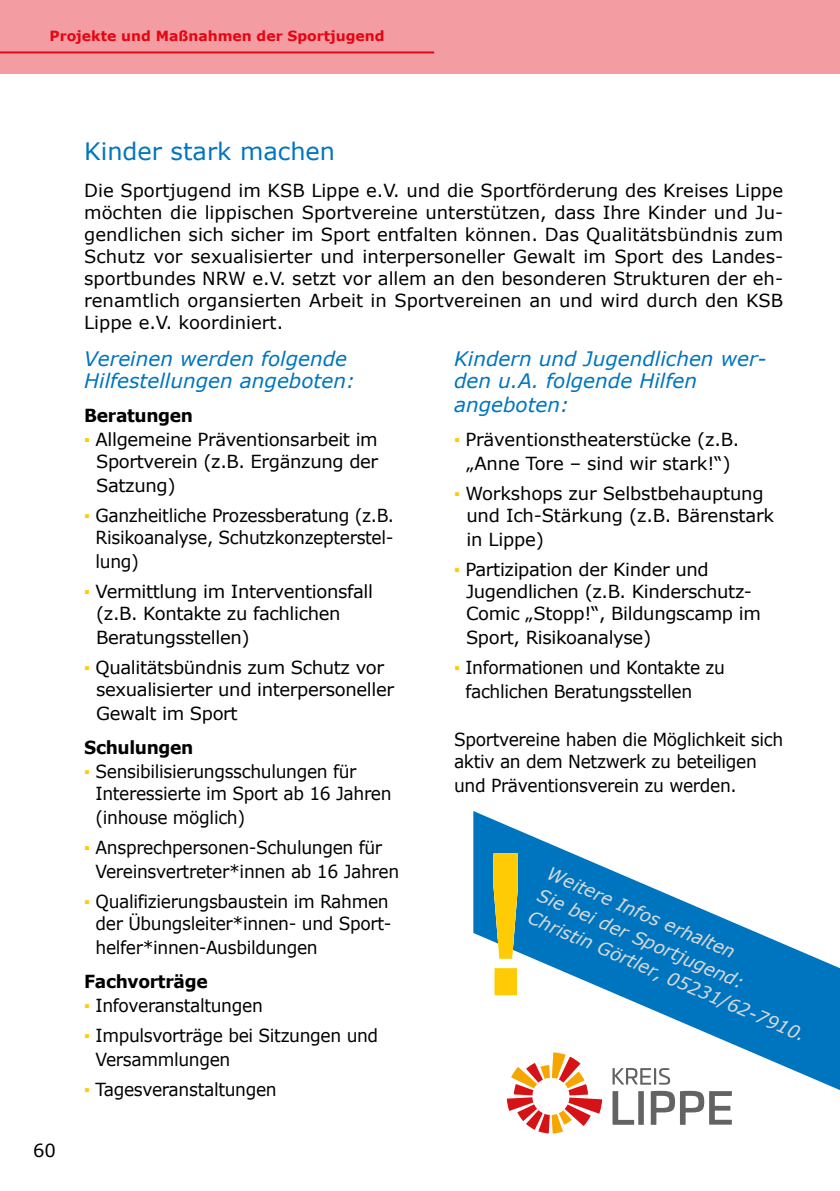
<style>
.page{position:relative;width:840px;height:1191px;background:#fff}
.page>*{position:absolute;margin:0;border:0;box-sizing:border-box;transform-origin:0 0}
.t1{font:24px "Verdana";color:#0075bf}
.t2{font:italic 20px/22px "Verdana";color:#0075bf}
.t3{font:18px/22px "Verdana";letter-spacing:-.02em;color:#000}
.t4{font:18px/22px "Verdana";letter-spacing:-.02em;color:#000;scale:.95 1}
.t5{font:italic 18px/24.2px "Verdana";color:#dadada}
.t6{font:700 18px "Verdana";letter-spacing:-.02em;color:#000;scale:.95 1}
.t7{font:700 14px "Verdana";color:#e30613}
.s1{color:#fecb04}
</style>
<div class="page">
<div style="left:0;top:0;width:839px;height:74px;background:#f39ca1"></div>
<hr style="left:0;top:51px;width:434px;height:2px;background:#e30613">
<svg style="left:473px;top:811px;width:366px;height:279px"></svg>
<svg style="left:493px;top:853px;width:24px;height:142px;background:#ebcb32"></svg>
<svg style="left:612px;top:1091px;width:21px;height:33px"></svg>
<div style="left:638px;top:1091px;width:5px;height:33px;background:#646363"></div>
<svg style="left:650px;top:1090px;width:81px;height:34px"></svg>
<svg style="left:612px;top:1068px;width:57px;height:16px"></svg>
<svg style="left:506px;top:1052px;width:96px;height:81px"></svg>
<p class="t7" style="left:49px;top:27px;width:336px">Projekte und Maßnahmen der Sportjugend</p>
<h1 class="t1" style="left:84px;top:136px;width:252px">Kinder stark machen</h1>
<p class="t3" style="left:84px;top:179px;width:700px;text-align:justify">Die Sportjugend im KSB Lippe e.V. und die Sportförderung des Kreises Lippe möchten die lippischen Sportvereine unterstützen, dass Ihre Kinder und Ju&shy;gendlichen sich sicher im Sport entfalten können. Das Qualitätsbündnis zum Schutz vor sexualisierter und interpersoneller Gewalt im Sport des Landes&shy;sportbundes NRW e.V. setzt vor allem an den besonderen Strukturen der eh&shy;renamtlich organsierten Arbeit in Sportvereinen an und wird durch den KSB Lippe e.V. koordiniert.</p>
<p class="t3" style="left:33px;top:1139px;width:24px">60</p>
<p class="t2" style="left:84px;top:348px;width:272px">Vereinen werden folgende<br>Hilfestellungen angeboten:</p>
<p class="t6" style="left:84px;top:404px;width:116px">Beratungen</p>
<p class="t3" style="left:84px;top:429px;width:295px;text-align:right"><span class="s1">▪</span> Allgemeine Präventionsarbeit im<br>Sportverein (z.B. Ergänzung der</p>
<p class="t3" style="left:96px;top:475px;width:81px">Satzung)</p>
<p class="t4" style="left:84px;top:505px;width:327px;text-align:right"><span class="s1">▪</span> Ganzheitliche Prozessberatung (z.B.<br>Risikoanalyse, Schutzkonzepterstel-</p>
<p class="t4" style="left:95px;top:551px;width:47px">lung)</p>
<p class="t3" style="left:96px;top:581px;width:278px;text-indent:-12px"><span class="s1">▪</span> Vermittlung im Interventionsfall (z.B. Kontakte zu fachlichen</p>
<p class="t3" style="left:96px;top:627px;width:155px">Beratungsstellen)</p>
<p class="t3" style="left:96px;top:657px;width:299px;text-indent:-12px"><span class="s1">▪</span> Qualitätsbündnis zum Schutz vor sexualisierter und interpersoneller</p>
<p class="t3" style="left:96px;top:703px;width:143px">Gewalt im Sport</p>
<p class="t6" style="left:84px;top:736px;width:116px">Schulungen</p>
<p class="t4" style="left:95px;top:761px;width:313px;text-indent:-11px"><span class="s1">▪</span> Sensibilisierungsschulungen für<br>Interessierte im Sport ab 16 Jahren</p>
<p class="t4" style="left:95px;top:807px;width:159px">(inhouse möglich)</p>
<p class="t4" style="left:95px;top:836px;width:321px;line-height:24px;text-indent:-11px"><span class="s1">▪</span> Ansprechpersonen-Schulungen für<br>Vereinsvertreter*innen ab 16 Jahren</p>
<p class="t4" style="left:84px;top:891px;width:325px;text-align:right"><span class="s1">▪</span> Qualifizierungsbaustein im Rahmen der Übungsleiter*innen- und Sport-</p>
<p class="t4" style="left:95px;top:937px;width:235px">helfer*innen-Ausbildungen</p>
<p class="t6" style="left:84px;top:970px;width:131px">Fachvorträge</p>
<p class="t4" style="left:84px;top:995px;width:189px"><span class="s1">▪</span> Infoveranstaltungen</p>
<p class="t4" style="left:95px;top:1024px;width:299px;line-height:24px;text-indent:-11px"><span class="s1">▪</span> Impulsvorträge bei Sitzungen und<br>Versammlungen</p>
<p class="t4" style="left:84px;top:1079px;width:204px"><span class="s1">▪</span> Tagesveranstaltungen</p>
<p class="t2" style="left:454px;top:348px;width:314px">Kindern und Jugendlichen wer&shy;den u.A. folgende Hilfen</p>
<p class="t2" style="left:454px;top:394px;width:117px">angeboten:</p>
<p class="t3" style="left:454px;top:428px;width:287px;line-height:24px;text-align:center"><span class="s1">▪</span> Präventionstheaterstücke (z.B. „Anne Tore – sind wir stark!“)</p>
<p class="t3" style="left:466px;top:483px;width:309px;text-indent:-12px"><span class="s1">▪</span> Workshops zur Selbstbehauptung und Ich-Stärkung (z.B. Bärenstark</p>
<p class="t3" style="left:466px;top:529px;width:79px">in Lippe)</p>
<p class="t3" style="left:465px;top:559px;width:296px;text-indent:-12px"><span class="s1">▪</span> Partizipation der Kinder und<br>Jugendlichen (z.B. Kinderschutz-<br>Comic „Stopp!“, Bildungscamp im</p>
<p class="t3" style="left:465px;top:627px;width:186px">Sport, Risikoanalyse)</p>
<p class="t4" style="left:465px;top:656px;width:275px;line-height:24px;text-indent:-11px"><span class="s1">▪</span> Informationen und Kontakte zu fachlichen Beratungsstellen</p>
<p class="t4" style="left:454px;top:729px;width:348px">Sportvereine haben die Möglichkeit sich aktiv an dem Netzwerk zu beteiligen</p>
<p class="t4" style="left:454px;top:775px;width:299px">und Präventionsverein zu werden.</p>
<p class="t5" style="left:551px;top:862px;width:302px;rotate:23deg">Weitere Infos erhalten<br>Sie bei der Sportjugend:<br>Christin Görtler, 05231/62-7910.</p>
</div>
